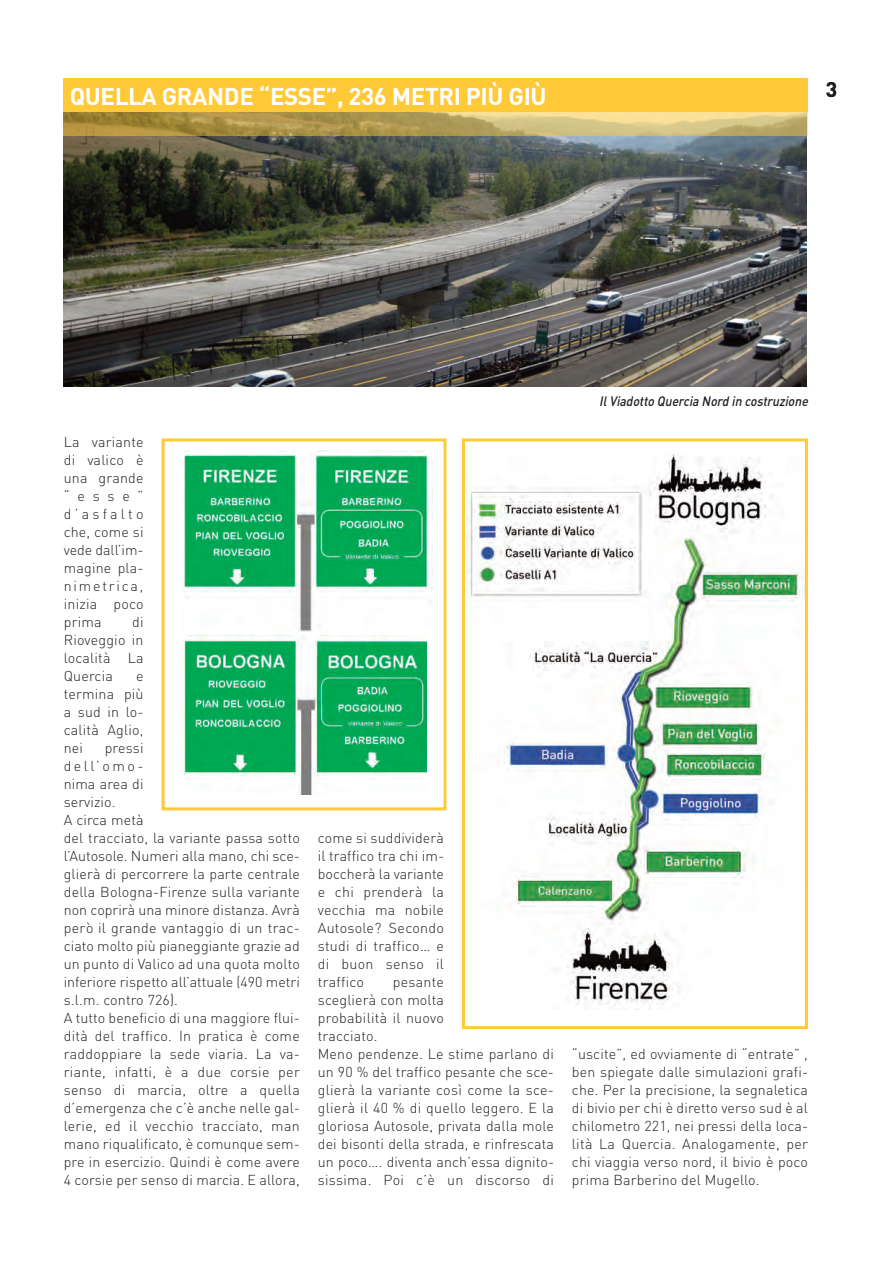
<style>
.page{position:relative;width:893px;height:1263px;background:#fff}
.page>*{position:absolute;margin:0;border:0;box-sizing:border-box;transform-origin:0 0}
.t1{font:700 24px "DIN";letter-spacing:-.015em;color:#fff}
.t2{font:700 21px "DIN";color:#231f20}
.t3{font:300 14.25px/18px "DIN";letter-spacing:.01em;color:#231f20;text-align:justify}
.t4{font:italic 500 13.5px "DIN";color:#231f20;scale:.9 1}
</style>
<div class="page">
<div style="left:64px;top:79px;width:744px;height:35px;background:#ffc938"></div>
<img style="left:467px;top:454px;width:337px;height:555px">
<div style="left:462px;top:438px;width:346px;height:591px;border:3px solid #ffc938"></div>
<img style="left:181px;top:451px;width:252px;height:180px">
<div style="left:162px;top:438px;width:284px;height:372px;border:3px solid #ffc938"></div>
<img style="left:64px;top:136px;width:743px;height:251px">
<div style="left:64px;top:111px;width:744px;height:25px;background:#ffc938;opacity:.5"></div>
<img style="left:183px;top:636px;width:244px;height:158px">
<h1 class="t1" style="left:70px;top:82px;width:478px">QUELLA GRANDE “ESSE”, 236 METRI PIÙ GIÙ</h1>
<h2 class="t2" style="left:826px;top:77px;width:13px">3</h2>
<p class="t3" style="left:64px;top:433px;width:81px">La variante di valico è una grande “esse” d’asfalto che, come si vede dall’im&shy;magine pla&shy;nimetrica, inizia poco prima</p>
<p class="t3" style="left:64px;top:613px;width:81px;text-indent:68px">di Rioveggio in località La Quercia</p>
<p class="t3" style="left:64px;top:667px;width:81px;text-indent:72px">e termina più a sud in lo&shy;calità Aglio, nei</p>
<p class="t3" style="left:64px;top:739px;width:238px;text-align:left;text-indent:41px">pressi<br>dell’omo-<br>nima area di<br>servizio.<br>A circa metà<br>del tracciato, la variante passa sotto l’Autosole. Numeri alla mano, chi sce&shy;glierà di percorrere la parte centrale della Bologna-Firenze sulla variante non coprirà una minore distanza. Avrà però il grande vantaggio di un trac&shy;ciato molto più pianeggiante grazie ad un punto di Valico ad una quota molto inferiore rispetto all’attuale (490 metri s.l.m. contro 726).<br>A tutto beneficio di una maggiore flui&shy;dità del traffico. In pratica è come raddoppiare la sede viaria. La va&shy;riante, infatti, è a due corsie per senso di marcia, oltre a quella d’emergenza che c’è anche nelle gal&shy;lerie, ed il vecchio tracciato, man mano riqualificato, è comunque sem&shy;pre in esercizio. Quindi è come avere<br>4 corsie per senso di marcia. E allora,</p>
<p class="t3" style="left:318px;top:829px;width:128px">come si suddividerà il traffico tra chi im&shy;boccherà la variante e chi prenderà la vecchia ma nobile Autosole? Secondo studi di traffico… e di buon senso il traffico</p>
<p class="t3" style="left:318px;top:973px;width:238px;text-align:left;text-indent:75px">pesante<br>sceglierà con molta<br>probabilità il nuovo<br>tracciato.<br>Meno pendenze. Le stime parlano di un 90 % del traffico pesante che sce&shy;glierà la variante così come la sce&shy;glierà il 40 % di quello leggero. E la gloriosa Autosole, privata dalla mole dei bisonti della strada, e rinfrescata un poco…. diventa anch’essa dignito&shy;sissima. Poi c’è un discorso di</p>
<p class="t4" style="left:599px;top:394px;width:236px">IlViadotto Quercia Nord in costruzione</p>
<p class="t3" style="left:572px;top:1045px;width:238px">“uscite”, ed ovviamente di “entrate” , ben spiegate dalle simulazioni grafi&shy;che. Per la precisione, la segnaletica di bivio per chi è diretto verso sud è al chilometro 221, nei pressi della loca&shy;lità La Quercia. Analogamente, per chi viaggia verso nord, il bivio è poco prima Barberino del Mugello.</p>
</div>
